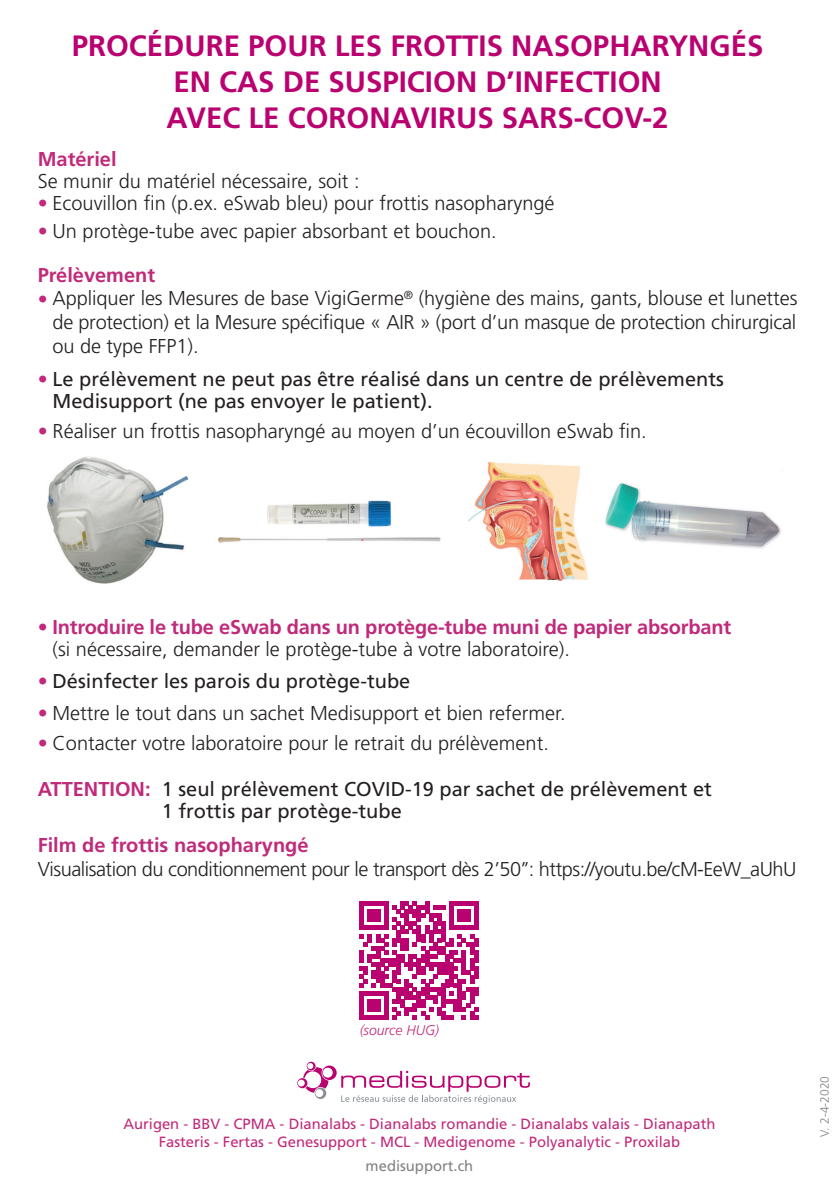
<style>
.page{position:relative;width:839px;height:1191px;background:#fff}
.page>*{position:absolute;margin:0;border:0;box-sizing:border-box;transform-origin:0 0}
.t1{font:700 29.4px/36px "Frutiger LT Std";color:#ba0170;text-align:center}
.t2{font:300 20px/24px "Frutiger LT Std";color:#231f20;text-align:justify}
.t3{font:20px/22px "Frutiger LT Std";color:#231f20}
.t4{font:700 20px/22px "Frutiger LT Std";letter-spacing:-.01em;color:#c02a7a}
.t5{font:300 20px "Frutiger LT Std";letter-spacing:-.025em;color:#231f20}
.t6{font:14.8px/17.8px "Frutiger LT Std";color:#c02a7a;text-align:center}
.t7{font:14.8px "Frutiger LT Std";color:#808285}
.t8{font:italic 300 14px "Frutiger LT Std";color:#c02a7a}
.t9{font:300 12px "Frutiger LT Std";color:#808285}
.s1{color:#c02a7a}
.s2{font-weight:300;color:#c02a7a}
.s3{font-weight:300}
.s4{font-weight:300;color:#231f20}
.s5{font-weight:700;color:#c02a7a}
</style>
<div class="page">
<img style="left:47px;top:456px;width:140px;height:128px">
<img style="left:468px;top:462px;width:120px;height:119px">
<img style="left:217px;top:500px;width:224px;height:43px">
<svg style="left:297px;top:1061px;width:233px;height:42px"></svg>
<svg style="left:360px;top:901px;width:118px;height:118px"></svg>
<img style="left:605px;top:482px;width:176px;height:67px">
<h1 class="t1" style="left:72px;top:28px;width:693px">PROCÉDURE POUR LES FROTTIS NASOPHARYNGÉS<br>EN CAS DE SUSPICION D’INFECTION<br>AVEC LE CORONAVIRUS SARS-COV-2</h1>
<p class="t4" style="left:38px;top:148px;width:80px">Matériel</p>
<p class="t2" style="left:38px;top:169px;width:323px">Se munir du matériel nécessaire, soit :</p>
<p class="t2" style="left:38px;top:191px;width:518px"><span class="s1">•</span> Ecouvillon fin (p.ex. eSwab bleu) pour frottis nasopharyngé</p>
<p class="t2" style="left:38px;top:219px;width:460px"><span class="s1">•</span> Un protège-tube avec papier absorbant et bouchon.</p>
<p class="t4" style="left:38px;top:264px;width:119px">Prélèvement</p>
<p class="t2" style="left:53px;top:287px;width:746px;text-indent:-15px"><span class="s1">•</span> Appliquer les Mesures de base VigiGerme<sup>®</sup> (hygiène des mains, gants, blouse et lunettes de protection) et la Mesure spécifique « AIR » (port d’un masque de protection chirurgical ou de type FFP1).</p>
<p class="t3" style="left:53px;top:368px;width:673px;text-indent:-15px"><span class="s2">•</span> Le prélèvement ne peut pas être réalisé dans un centre de prélèvements<br>Medisupport (ne pas envoyer le patient).</p>
<p class="t2" style="left:38px;top:419px;width:611px"><span class="s1">•</span> Réaliser un frottis nasopharyngé au moyen d’un écouvillon eSwab fin.</p>
<p class="t4" style="left:53px;top:616px;width:680px;text-indent:-15px"><span class="s3">•</span> Introduire le tube eSwab dans un protège-tube muni de papier absorbant <span class="s4">(si nécessaire, demander le protège-tube à votre laboratoire).</span></p>
<p class="t3" style="left:38px;top:670px;width:374px"><span class="s2">•</span> Désinfecter les parois du protège-tube</p>
<p class="t2" style="left:38px;top:701px;width:529px"><span class="s1">•</span> Mettre le tout dans un sachet Medisupport et bien refermer.</p>
<p class="t2" style="left:38px;top:731px;width:513px"><span class="s1">•</span> Contacter votre laboratoire pour le retrait du prélèvement.</p>
<p class="t3" style="left:162px;top:777px;width:552px;text-indent:-124px"><span class="s5">ATTENTION:</span> 1 seul prélèvement COVID-19 par sachet de prélèvement et<br>1 frottis par protège-tube</p>
<p class="t4" style="left:38px;top:834px;width:272px">Film de frottis nasopharyngé</p>
<p class="t5" style="left:38px;top:857px;width:760px">Visualisation du conditionnement pour le transport dès 2’50’’: https://youtu.be/cM-EeW_aUhU</p>
<p class="t8" style="left:360px;top:1021px;width:81px">(source HUG)</p>
<p class="t6" style="left:123px;top:1115px;width:594px">Aurigen - BBV - CPMA - Dianalabs - Dianalabs romandie - Dianalabs valais - Dianapath<br>Fasteris - Fertas - Genesupport - MCL - Medigenome - Polyanalytic - Proxilab</p>
<p class="t7" style="left:366px;top:1157px;width:109px">medisupport.ch</p>
<p class="t9" style="left:818px;top:1136px;width:62px;rotate:-90deg">V. 2-4-2020</p>
</div>
